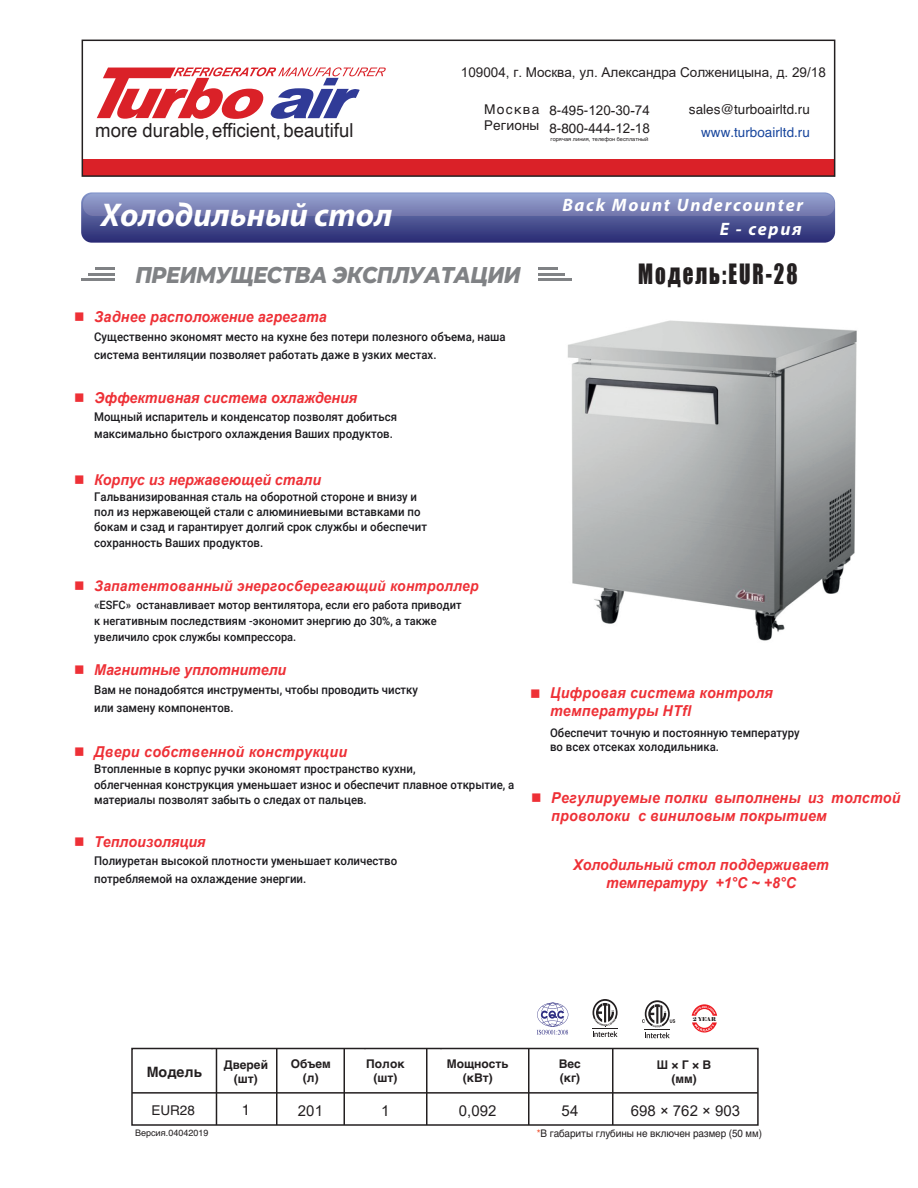
<style>
.page{position:relative;width:918px;height:1188px;background:#fff}
.page>*{position:absolute;margin:0;border:0;box-sizing:border-box;transform-origin:0 0}
.t1{font:italic 700 33px "Myriad Pro";color:#fff}
.t2{font:25.65px "Impact";letter-spacing:.095em;color:#231f20;scale:.81 1}
.t3{font:italic 800 22.8px "Montserrat";letter-spacing:-.025em;color:#808285;scale:.91 1}
.t4{font:19.35px "Arial Narrow";color:#231f20;scale:1.17 1}
.t5{font:italic 700 18px "Myriad Pro";letter-spacing:.095em;color:#fff}
.t6{font:italic 700 15px/18px "Arial";letter-spacing:.01em;color:#ee3036;scale:.95 1}
.t7{font:15px "Arial";color:#231f20}
.t8{font:15px "Helvetica";color:#231f20}
.t9{font:italic 700 14.55px "Arial";letter-spacing:.02em;color:#ee3036;scale:.95 1}
.t10{font:700 14.25px "Helvetica";color:#231f20}
.t11{font:13.5px/17.9px "Arial";color:#231f20}
.t12{font:13.5px/16.2px "Helvetica";color:#231f20}
.t13{font:13.5px "Helvetica";color:#18469d}
.t14{font:500 12px/18px "Roboto";color:#1b1a1e;scale:.95 1}
.t15{font:700 12px/14.4px "Helvetica";color:#231f20;text-align:center}
.t16{font:500 11.55px/16.4px "Roboto";color:#1b1a1e;scale:.95 1}
.t17{font:10.5px "Helvetica";letter-spacing:-.005em;color:#231f20;scale:.94 1}
.t18{font:9px "Helvetica";color:#231f20}
.t19{font:5.55px "Helvetica";letter-spacing:.005em;color:#231f20}
.t20{font:5.25px "Elephant";color:#231f20}
.s1{font-family:"Helvetica"}
.s2{color:#ee4723}
</style>
<div class="page">
<svg style="left:82px;top:40px;width:753px;height:137px"></svg>
<svg style="left:97px;top:67px;width:289px;height:52px"></svg>
<svg style="left:642px;top:1000px;width:33px;height:38px"></svg>
<svg style="left:593px;top:999px;width:25px;height:38px"></svg>
<svg style="left:537px;top:1003px;width:31px;height:32px"></svg>
<svg style="left:95px;top:268px;width:19px;height:2px"></svg>
<hr style="left:88px;top:273px;width:26px;height:2px;background:#808285">
<hr style="left:81px;top:279px;width:33px;height:2px;background:#808285">
<svg style="left:538px;top:268px;width:19px;height:2px"></svg>
<hr style="left:538px;top:273px;width:26px;height:2px;background:#808285">
<hr style="left:538px;top:279px;width:33px;height:2px;background:#808285">
<svg style="left:81px;top:192px;width:754px;height:51px"></svg>
<div style="left:83px;top:194px;width:752px;height:22px;background:linear-gradient(to bottom,#95a2d1,#7478ad);border-radius:10px"></div>
<div style="left:131px;top:1048px;width:628px;height:78px;border:2px solid #231f20"></div>
<hr style="left:132px;top:1092px;width:626px;height:2px;background:#231f20">
<hr style="left:216px;top:1048px;width:1px;height:77px;background:#231f20">
<hr style="left:276px;top:1048px;width:2px;height:77px;background:#231f20">
<hr style="left:344px;top:1048px;width:1px;height:77px;background:#231f20">
<hr style="left:426px;top:1048px;width:2px;height:77px;background:#231f20">
<hr style="left:528px;top:1048px;width:2px;height:77px;background:#231f20">
<hr style="left:612px;top:1048px;width:2px;height:77px;background:#231f20">
<svg style="left:692px;top:1004px;width:25px;height:29px"></svg>
<img style="left:567px;top:320px;width:290px;height:321px">
<h3 class="t4" style="left:95px;top:116px;width:222px">more durable,efficient,beautiful</h3>
<h1 class="t1" style="left:101px;top:193px;width:293px">Холодильный стол</h1>
<p class="t11" style="left:461px;top:63px;width:367px">109004, г. Москва, ул. Александра Солженицына, д. 29/18</p>
<p class="t12" style="left:484px;top:102px;width:57px">Москва<br>Регионы</p>
<p class="t11" style="left:549px;top:102px;width:102px"><span class="s1">8-495-</span>120-30-74<br><span class="s1">8-800-</span>444-12-18</p>
<p class="t12" style="left:689px;top:102px;width:122px">sales@turboairltd.ru</p>
<p class="t13" style="left:701px;top:122px;width:110px">www.turboairltd.ru</p>
<p class="t19" style="left:550px;top:134px;width:100px">горячая линия, телефон бесплатный</p>
<h3 class="t5" style="left:562px;top:193px;width:242px">Back Mount Undercounter</h3>
<h3 class="t5" style="left:720px;top:217px;width:83px">E - серия</h3>
<h3 class="t3" style="left:135px;top:258px;width:425px">ПРЕИМУЩЕСТВА ЭКСПЛУАТАЦИИ</h3>
<p class="t6" style="left:74px;top:309px;width:267px">■ Заднее расположение агрегата</p>
<p class="t14" style="left:94px;top:327px;width:435px">Существенно экономят место на кухне без потери полезного объема, наша система вентиляции позволяет работать даже в узких местах.</p>
<p class="t6" style="left:74px;top:389px;width:300px">■ Эффективная система охлаждения</p>
<p class="t14" style="left:94px;top:408px;width:320px;line-height:17.2px">Мощный испаритель и конденсатор позволят добиться максимально быстрого охлаждения Ваших продуктов.</p>
<p class="t6" style="left:74px;top:471px;width:262px">■ Корпус из нержавеющей стали</p>
<p class="t14" style="left:94px;top:489px;width:352px;line-height:15px">Гальванизированная сталь на оборотной стороне и внизу и пол из нержавеющей стали с алюминиевыми вставками по бокам и сзад и гарантирует долгий срок службы и обеспечит</p>
<p class="t14" style="left:94px;top:534px;width:179px">сохранность Ваших продуктов.</p>
<p class="t9" style="left:74px;top:577px;width:427px">■ Запатентованный энергосберегающий контроллер</p>
<p class="t16" style="left:94px;top:596px;width:388px">«ESFC» останавливает мотор вентилятора, если его работа приводит к негативным последствиям -экономит энергию до 30%, а также увеличило срок службы компрессора.</p>
<p class="t6" style="left:74px;top:662px;width:225px">■ Магнитные уплотнители</p>
<p class="t14" style="left:94px;top:680px;width:342px">Вам не понадобятся инструменты, чтобы проводить чистку или замену компонентов.</p>
<p class="t6" style="left:74px;top:743px;width:289px">■ Двери собственной конструкции</p>
<p class="t14" style="left:94px;top:761px;width:444px;line-height:15.3px">Втопленные в корпус ручки экономят пространство кухни,<br>облегченная конструкция уменьшает износ и обеспечит плавное открытие, а материалы позволят забыть о следах от пальцев.</p>
<p class="t6" style="left:74px;top:833px;width:140px">■ Теплоизоляция</p>
<p class="t14" style="left:94px;top:852px;width:321px;line-height:17.2px">Полиуретан высокой плотности уменьшает количество потребляемой на охлаждение энергии.</p>
<h2 class="t2" style="left:638px;top:254px;width:198px">Модель:EUR-28</h2>
<p class="t6" style="left:550px;top:685px;width:236px;text-indent:-20px">■ Цифровая система контроля температуры HTfl</p>
<p class="t14" style="left:550px;top:725px;width:264px;line-height:14.4px">Обеспечит точную и постоянную температуру во всех отсеках холодильника.</p>
<p class="t6" style="left:551px;top:790px;width:369px;text-indent:-20px">■ Регулируемые полки выполнены из толстой проволоки с виниловым покрытием</p>
<p class="t6" style="left:573px;top:856px;width:270px;text-align:center">Холодильный стол поддерживает температуру +1°C ~ +8°C</p>
<p class="t20" style="left:693px;top:1016px;width:25px">2 YEAR</p>
<p class="t10" style="left:147px;top:1060px;width:57px">Модель</p>
<p class="t15" style="left:224px;top:1057px;width:46px">Дверей (шт)</p>
<p class="t15" style="left:291px;top:1056px;width:42px">Объем (л)</p>
<p class="t15" style="left:366px;top:1056px;width:40px">Полок (шт)</p>
<p class="t15" style="left:447px;top:1056px;width:63px">Мощность (кВт)</p>
<p class="t15" style="left:559px;top:1056px;width:24px;text-align:left">Вес (кг)</p>
<p class="t15" style="left:657px;top:1057px;width:56px">Ш × Г × В (мм)</p>
<p class="t12" style="left:151px;top:1102px;width:45px">EUR28</p>
<p class="t8" style="left:242px;top:1098px;width:10px">1</p>
<p class="t7" style="left:298px;top:1101px;width:27px">201</p>
<p class="t7" style="left:381px;top:1101px;width:10px">1</p>
<p class="t7" style="left:459px;top:1101px;width:39px">0,092</p>
<p class="t7" style="left:562px;top:1101px;width:18px">54</p>
<p class="t7" style="left:631px;top:1101px;width:111px">698 × 762 × 903</p>
<p class="t18" style="left:135px;top:1125px;width:75px">Версия.04042019</p>
<p class="t17" style="left:537px;top:1126px;width:241px"><span class="s2">*</span>В габариты глубины не включен размер (50 мм)</p>
</div>
